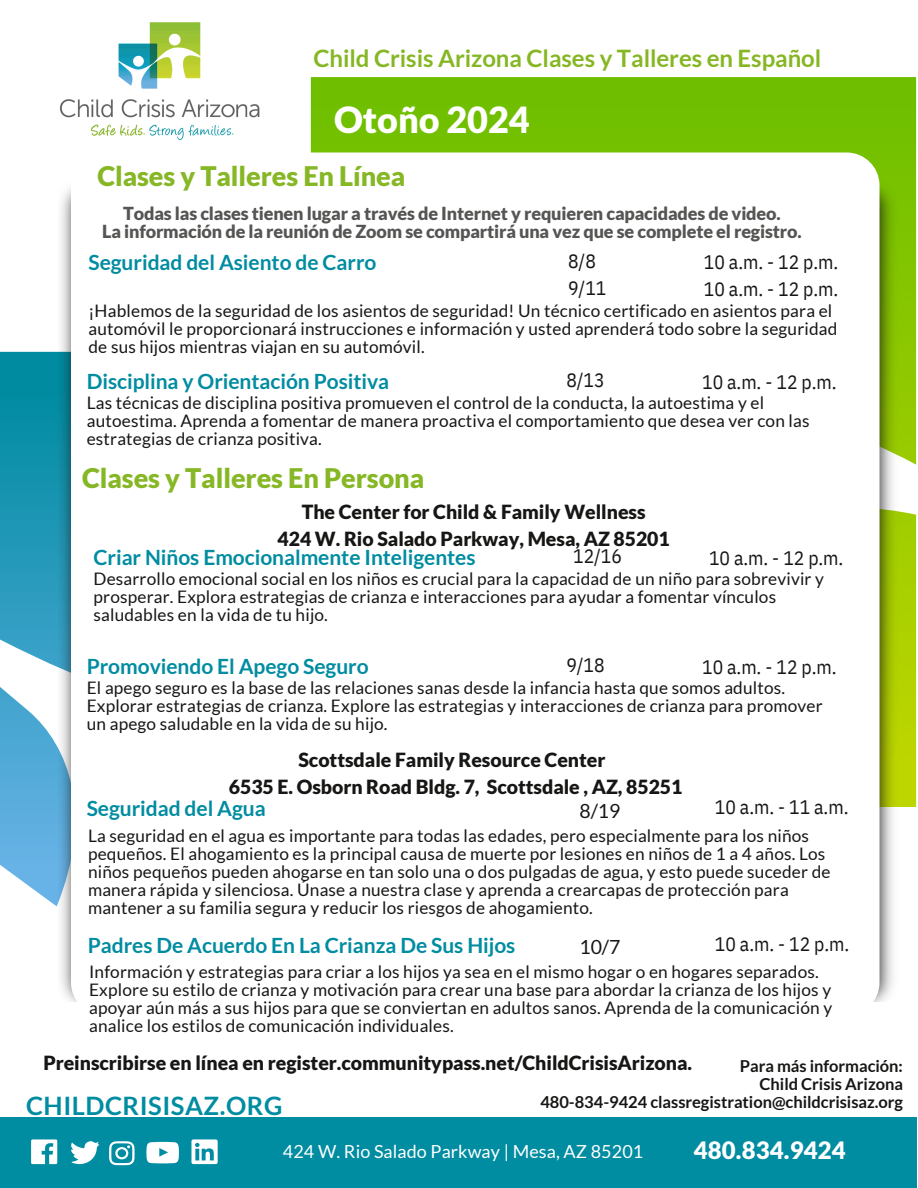
<style>
.page{position:relative;width:918px;height:1188px;background:#fff}
.page>*{position:absolute;margin:0;border:0;box-sizing:border-box;transform-origin:0 0}
.t1{font:900 36px "Lato";color:#fff}
.t2{font:900 27px "Lato";letter-spacing:-.005em;color:#86b725}
.t3{font:700 25.35px "Lato";letter-spacing:.02em;color:#008ca1}
.t4{font:700 24px "Lato";letter-spacing:-.005em;color:#86b723}
.t5{font:900 23.85px "Lato";letter-spacing:.01em;color:#fff}
.t6{font:700 21px "Lato";letter-spacing:-.005em;color:#008ca1}
.t7{font:900 19.5px/27px "Lato";letter-spacing:-.005em;color:#171615;text-align:center}
.t8{font:19.5px "IBM Plex Sans Cond";letter-spacing:-.005em;color:#171615}
.t9{font:19.5px "Lato";color:#171615}
.t10{font:900 18px "Lato";letter-spacing:-.01em;color:#555554}
.t11{font:18px "Lato";letter-spacing:.005em;color:#fff}
.t12{font:17.25px/18px "Lato";letter-spacing:.01em;color:#171615}
.t13{font:700 16.5px "Lato";letter-spacing:-.005em;color:#171615}
.s1{color:#85b724}
</style>
<div class="page">
<svg style="left:311px;top:77px;width:605px;height:388px;background:#73c001"></svg>
<svg style="left:902px;top:512px;width:14px;height:295px;background:#b1d201"></svg>
<svg style="left:0;top:352px;width:58px;height:315px;background:#2299b4"></svg>
<svg style="left:0;top:687px;width:58px;height:219px"></svg>
<img style="left:58px;top:171px;width:844px;height:831px">
<div style="left:0;top:1118px;width:916px;height:70px;background:#008ca1"></div>
<svg style="left:31px;top:1139px;width:187px;height:26px"></svg>
<img style="left:59px;top:22px;width:201px;height:118px">
<div style="left:71px;top:153px;width:809px;height:862px;background:#fff;border-radius:33px"></div>
<h5 class="t4" style="left:313px;top:43px;width:509px"><span class="s1">Child Crisis Arizona</span> Clases y Talleres en Español</h5>
<h6 class="t1" style="left:334px;top:98px;width:197px">Otoño 2024</h6>
<p class="t2" style="left:97px;top:160px;width:310px">Clases y Talleres En Línea</p>
<h6 class="t10" style="left:123px;top:202px;width:659px">Todas las clases tienen lugar a través de Internet y requieren capacidades de video.</h6>
<h6 class="t10" style="left:102px;top:220px;width:701px">La información de la reunión de Zoom se compartirá una vez que se complete el registro.</h6>
<h6 class="t6" style="left:89px;top:249px;width:289px">Seguridad del Asiento de Carro</h6>
<h6 class="t8" style="left:568px;top:248px;width:29px">8/8</h6>
<p class="t8" style="left:704px;top:249px;width:136px">10 a.m. - 12 p.m.</p>
<h3 class="t8" style="left:568px;top:275px;width:40px">9/11</h3>
<h5 class="t8" style="left:704px;top:276px;width:136px">10 a.m. - 12 p.m.</h5>
<h5 class="t12" style="left:89px;top:301px;width:750px">¡Hablemos de la seguridad de los asientos de seguridad! Un técnico certificado en asientos para el automóvil le proporcionará instrucciones e información y usted aprenderá todo sobre la seguridad de sus hijos mientras viajan en su automóvil.</h5>
<h6 class="t6" style="left:87px;top:368px;width:304px">Disciplina y Orientación Positiva</h6>
<h6 class="t8" style="left:566px;top:367px;width:40px">8/13</h6>
<p class="t8" style="left:702px;top:369px;width:136px">10 a.m. - 12 p.m.</p>
<h5 class="t12" style="left:87px;top:393px;width:724px">Las técnicas de disciplina positiva promueven el control de la conducta, la autoestima y el autoestima. Aprenda a fomentar de manera proactiva el comportamiento que desea ver con las estrategias de crianza positiva.</h5>
<h6 class="t2" style="left:82px;top:461px;width:344px">Clases y Talleres En Persona</h6>
<h6 class="t7" style="left:278px;top:498px;width:394px">The Center for Child &amp; Family Wellness<br>424 W. Rio Salado Parkway, Mesa, AZ 85201</h6>
<p class="t6" style="left:94px;top:544px;width:384px">Criar Niños Emocionalmente Inteligentes</p>
<h2 class="t8" style="left:573px;top:543px;width:50px">12/16</h2>
<p class="t8" style="left:709px;top:545px;width:136px">10 a.m. - 12 p.m.</p>
<p class="t12" style="left:94px;top:569px;width:732px">Desarrollo emocional social en los niños es crucial para la capacidad de un niño para sobrevivir y prosperar. Explora estrategias de crianza e interacciones para ayudar a fomentar vínculos saludables en la vida de tu hijo.</p>
<p class="t6" style="left:87px;top:654px;width:283px">Promoviendo El Apego Seguro</p>
<h5 class="t8" style="left:566px;top:652px;width:40px">9/18</h5>
<p class="t8" style="left:702px;top:654px;width:136px">10 a.m. - 12 p.m.</p>
<h6 class="t12" style="left:87px;top:679px;width:738px">El apego seguro es la base de las relaciones sanas desde la infancia hasta que somos adultos.<br>Explorar estrategias de crianza. Explore las estrategias y interacciones de crianza para promover un apego saludable en la vida de su hijo.</h6>
<h6 class="t7" style="left:229px;top:745px;width:455px">Scottsdale Family Resource Center<br>6535 E. Osborn Road Bldg. 7, Scottsdale , AZ, 85251</h6>
<p class="t6" style="left:87px;top:796px;width:181px">Seguridad del Agua</p>
<h5 class="t12" style="left:88px;top:826px;width:744px">La seguridad en el agua es importante para todas las edades, pero especialmente para los niños pequeños. El ahogamiento es la principal causa de muerte por lesiones en niños de 1 a 4 años. Los niños pequeños pueden ahogarse en tan solo una o dos pulgadas de agua, y esto puede suceder de manera rápida y silenciosa. Únase a nuestra clase y aprenda a crearcapas de protección para mantener a su familia segura y reducir los riesgos de ahogamiento.</h5>
<p class="t9" style="left:579px;top:798px;width:43px">8/19</p>
<h5 class="t8" style="left:715px;top:794px;width:135px">10 a.m. - 11 a.m.</h5>
<p class="t9" style="left:579px;top:935px;width:43px">10/7</p>
<h5 class="t8" style="left:715px;top:931px;width:136px">10 a.m. - 12 p.m.</h5>
<h6 class="t6" style="left:88px;top:932px;width:429px">Padres De Acuerdo En La Crianza De Sus Hijos</h6>
<h6 class="t12" style="left:89px;top:962px;width:745px">Información y estrategias para criar a los hijos ya sea en el mismo hogar o en hogares separados.<br>Explore su estilo de crianza y motivación para crear una base para abordar la crianza de los hijos y apoyar aún más a sus hijos para que se conviertan en adultos sanos. Aprenda de la comunicación y analice los estilos de comunicación individuales.</h6>
<h6 class="t7" style="left:43px;top:1049px;width:650px">Preinscribirse en línea en register.communitypass.net/ChildCrisisArizona.</h6>
<p class="t13" style="left:740px;top:1055px;width:165px">Para más información:</p>
<h1 class="t13" style="left:760px;top:1073px;width:145px">Child Crisis Arizona</h1>
<h3 class="t13" style="left:540px;top:1091px;width:364px">480-834-9424 classregistration@childcrisisaz.org</h3>
<p class="t5" style="left:694px;top:1135px;width:154px">480.834.9424</p>
<p class="t3" style="left:26px;top:1090px;width:258px">CHILDCRISISAZ.ORG</p>
<h5 class="t11" style="left:283px;top:1141px;width:362px">424 W. Rio Salado Parkway | Mesa, AZ 85201</h5>
</div>
